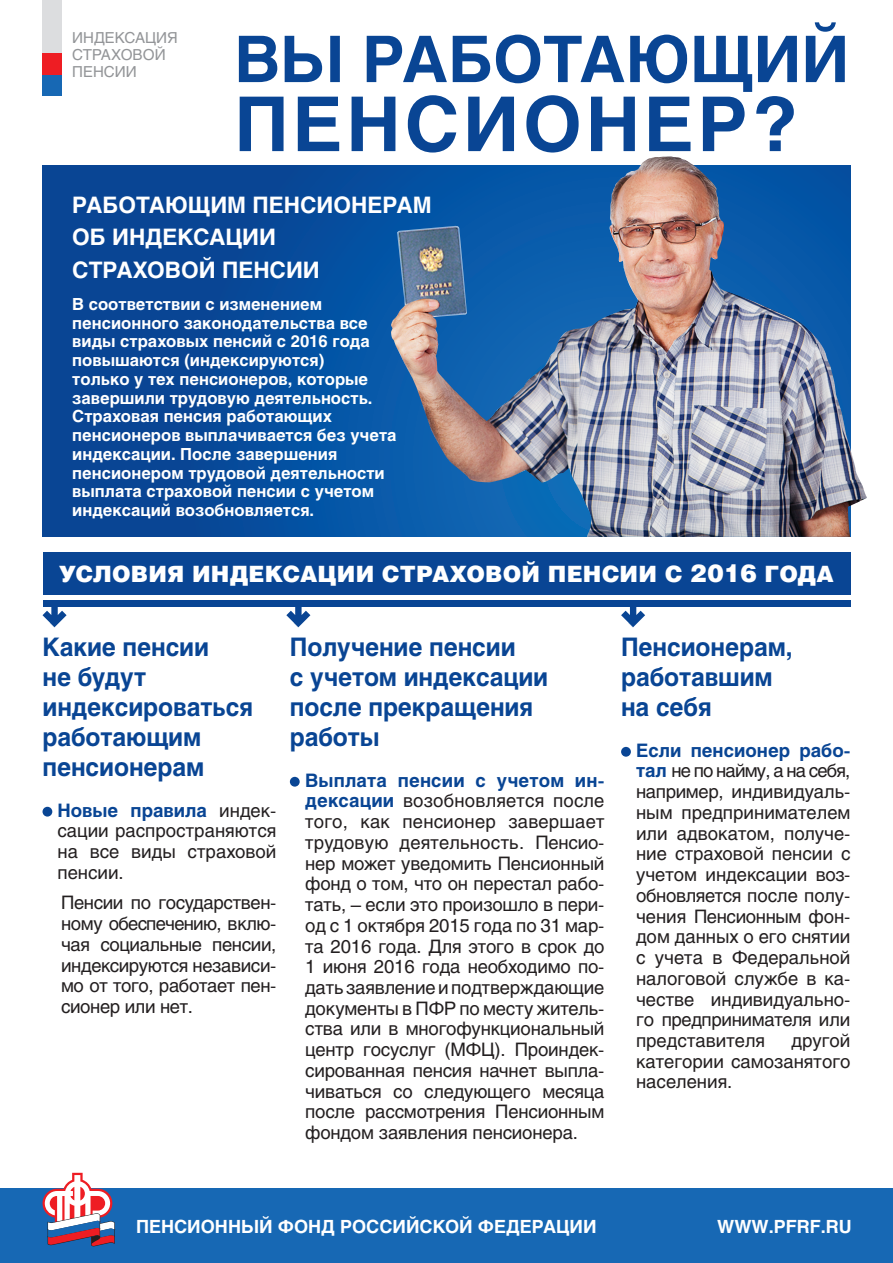
<style>
.page{position:relative;width:893px;height:1263px;background:#fff}
.page>*{position:absolute;margin:0;border:0;box-sizing:border-box;transform-origin:0 0}
.t1{font:700 75px "Helios";letter-spacing:.05em;color:#094594}
.t2{font:700 63.75px "Helios";color:#094594}
.podzag{font:700 25.35px/29.9px "Helios";letter-spacing:-.005em;color:#094594;scale:.96 1}
.t3{font:700 22.5px/32.2px "Helios";color:#fff}
.t4{font:900 22.5px "Helios";letter-spacing:.01em;color:#fff}
.t5{font:18.45px/20.7px "Helios";letter-spacing:-.01em;color:#231f20;text-align:justify}
.t6{font:700 18px "Helios";color:#fff}
.t7{font:700 16.5px/18.8px "Helios";color:#fff}
.заголовок_обложка{font:15px/17.2px "Helios";color:#939598}
.s1{font-size:24.75px}
.s2{font-weight:700;color:#094594}
</style>
<div class="page">
<div style="left:0;top:1188px;width:893px;height:75px;background:#1768b4"></div>
<svg style="left:43px;top:1173px;width:72px;height:73px"></svg>
<div style="left:43px;top:74px;width:19px;height:22px;background:#1768b4"></div>
<div style="left:43px;top:53px;width:19px;height:21px;background:#ee1d23"></div>
<div style="left:43px;top:0;width:19px;height:53px;background:#dcdddf"></div>
<svg style="left:43px;top:166px;width:807px;height:371px;background:#2c5f9f"></svg>
<div style="left:43px;top:601px;width:807px;height:6px;background:#094594"></div>
<div style="left:43px;top:552px;width:807px;height:42px;background:#094594"></div>
<svg style="left:286px;top:607px;width:24px;height:20px"></svg>
<svg style="left:621px;top:607px;width:24px;height:20px"></svg>
<svg style="left:43px;top:607px;width:24px;height:20px"></svg>
<div style="left:621px;top:747px;width:10px;height:10px;background:#094594;border-radius:50%"></div>
<div style="left:43px;top:807px;width:9px;height:9px;background:#094594;border-radius:50%"></div>
<div style="left:290px;top:777px;width:10px;height:10px;background:#094594;border-radius:50%"></div>
<svg style="left:735px;top:365px;width:26px;height:28px"></svg>
<img style="left:391px;top:157px;width:276px;height:326px">
<p class="заголовок_обложка" style="left:72px;top:29px;width:107px">ИНДЕКСАЦИЯ<br>СТРАХОВОЙ<br>ПЕНСИИ</p>
<p class="t2" style="left:234px;top:22px;width:616px">ВЫ РАБОТАЮЩИЙ</p>
<p class="t1" style="left:234px;top:81px;width:565px">ПЕНСИОНЕР?</p>
<p class="t3" style="left:72px;top:189px;width:361px">РАБОТАЮЩИМ ПЕНСИОНЕРАМ</p>
<p class="t3" style="left:72px;top:221px;width:249px">ОБ ИНДЕКСАЦИИ<br>СТРАХОВОЙ ПЕНСИИ</p>
<p class="t7" style="left:72px;top:295px;width:326px">В соответствии с изменением пенсионного законодательства все виды страховых пенсий с 2016 года повышаются (индексируются)<br>только у тех пенсионеров, которые завершили трудовую деятельность.<br>Страховая пенсия работающих пенсионеров выплачивается без учета индексации. После завершения пенсионером трудовой деятельности выплата страховой пенсии с учетом индексаций возобновляется.</p>
<p class="t4" style="left:59px;top:558px;width:776px">УСЛОВИЯ ИНДЕКСАЦИИ СТРАХОВОЙ ПЕНСИИ С <span class="s1">2016</span> ГОДА</p>
<p class="podzag" style="left:43px;top:632px;width:221px">Какие пенсии<br>не будут индексироваться работающим пенсионерам</p>
<p class="t5" style="left:57px;top:799px;width:220px"><span class="s2">Новые правила</span> индек&shy;сации распространяются на все виды страховой пенсии.</p>
<p class="t5" style="left:61px;top:892px;width:217px">Пенсии по государствен&shy;ному обеспечению, вклю&shy;чая социальные пенсии, индексируются независи&shy;мо от того, работает пен&shy;сионер или нет.</p>
<p class="podzag" style="left:290px;top:632px;width:271px">Получение пенсии<br>с учетом индексации после прекращения работы</p>
<p class="t5" style="left:305px;top:769px;width:301px"><span class="s2">Выплата пенсии с учетом ин&shy;дексации</span> возобновляется после того, как пенсионер завершает трудовую деятельность. Пенсио&shy;нер может уведомить Пенсионный фонд о том, что он перестал рабо&shy;тать, – если это произошло в пери&shy;од с 1 октября 2015 года по 31 мар&shy;та 2016 года. Для этого в срок до 1 июня 2016 года необходимо по&shy;дать заявление и подтверждающие документы в ПФР по месту житель&shy;ства или в многофункциональный центр госуслуг (МФЦ). Проиндек&shy;сированная пенсия начнет выпла&shy;чиваться со следующего месяца после рассмотрения Пенсионным фондом заявления пенсионера.</p>
<p class="podzag" style="left:621px;top:632px;width:180px">Пенсионерам, работавшим на себя</p>
<p class="t5" style="left:636px;top:740px;width:216px"><span class="s2">Если пенсионер рабо&shy;тал</span> не по найму, а на себя, например, индивидуаль&shy;ным предпринимателем или адвокатом, получе&shy;ние страховой пенсии с учетом индексации воз&shy;обновляется после полу&shy;чения Пенсионным фон&shy;дом данных о его снятии с учета в Федеральной налоговой службе в ка&shy;честве индивидуально&shy;го предпринимателя или представителя</p>
<p class="t5" style="left:636px;top:1030px;width:216px;text-indent:155px">другой категории самозанятого населения.</p>
<p class="t6" style="left:136px;top:1216px;width:462px">ПЕНСИОННЫЙ ФОНД РОССИЙСКОЙ ФЕДЕРАЦИИ</p>
<p class="t6" style="left:717px;top:1216px;width:136px">WWW.PFRF.RU</p>
</div>
